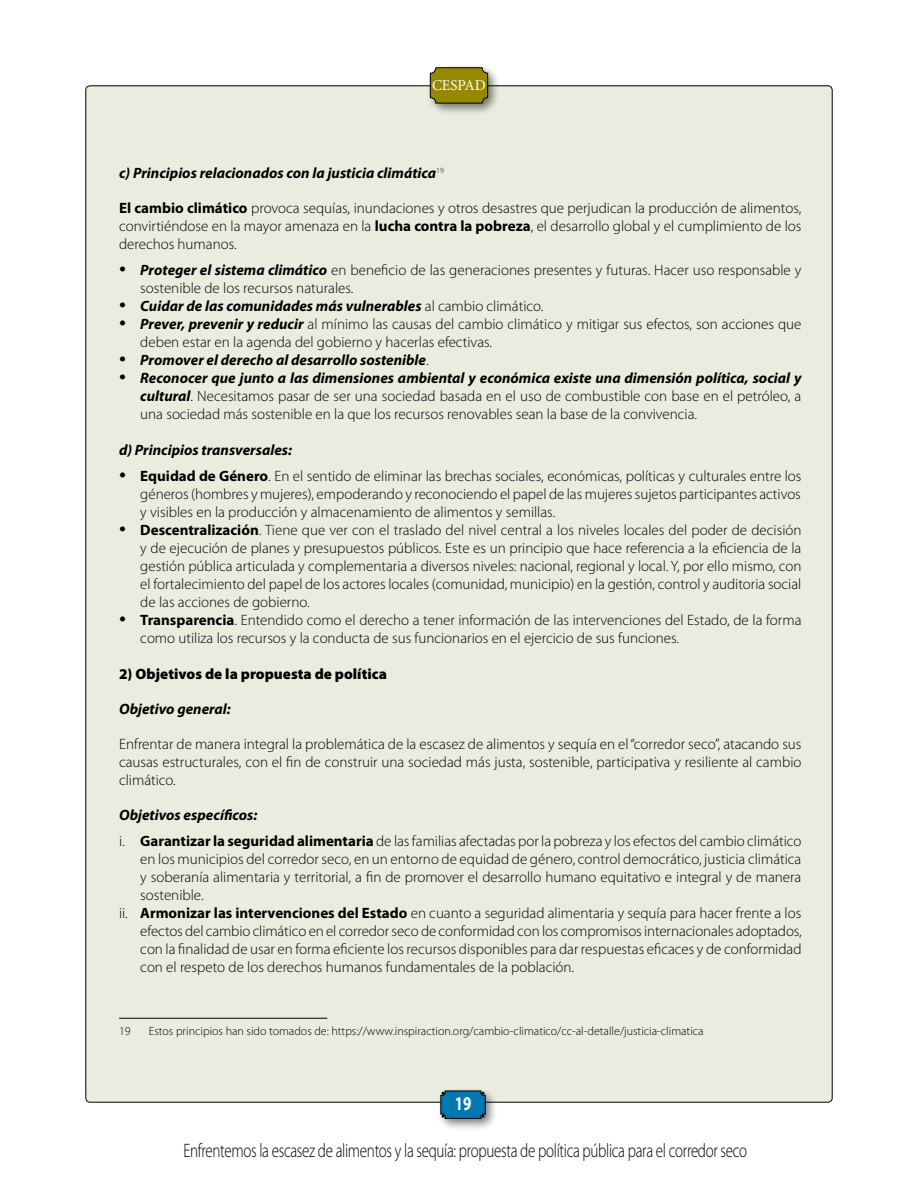
<style>
.page{position:relative;width:918px;height:1188px;background:#fff}
.page>*{position:absolute;margin:0;border:0;box-sizing:border-box;transform-origin:0 0}
.t1{font:300 19.5px "Myriad Pro";letter-spacing:-.02em;color:#000;scale:.77 1}
.t2{font:700 19.5px "Myriad Pro";color:#fff;scale:.77 1}
.t3{font:300 15px/18px "Myriad Pro";color:#000;text-align:justify}
.t4{font:italic 700 15px "Myriad Pro";color:#000}
.t5{font:900 15px "Myriad Pro";color:#000}
.t6{font:15px "Minion Pro";color:#fff}
.t7{font:300 12px "Myriad Pro";color:#000}
.s1{font-weight:700}
.s2{font-family:"Adobe Garamond Pro";font-weight:400;font-size:18px}
.s3{font-weight:700;font-style:italic}
.s4{font-family:"Adobe Garamond Pro";font-weight:400;font-style:normal;font-size:18px}
.s5{font-weight:300;font-style:normal}
</style>
<div class="page">
<div style="left:86px;top:86px;width:746px;height:1016px;background:#e9eddf;border-radius:4px"></div>
<div style="left:437px;top:1087px;width:61px;height:44px;background:#000;opacity:.5"></div>
<svg style="left:440px;top:1091px;width:46px;height:28px"></svg>
<div style="left:426px;top:63px;width:74px;height:53px;background:#000;opacity:.5"></div>
<div style="left:430px;top:68px;width:58px;height:35px;background:#968900;border-radius:5px"></div>
<div style="left:430px;top:67px;width:58px;height:36px;border:1px solid #000;border-radius:5px"></div>
<hr style="left:119px;top:1018px;width:208px;height:1px;background:#000">
<p class="t6" style="left:432px;top:76px;width:55px">CESPAD</p>
<p class="t4" style="left:119px;top:163px;width:326px">c) Principios relacionados con la justicia climática<sup>19</sup></p>
<p class="t3" style="left:119px;top:199px;width:684px"><span class="s1">El cambio climático</span> provoca sequías, inundaciones y otros desastres que perjudican la producción de alimentos, convirtiéndose en la mayor amenaza en la <span class="s1">lucha contra la pobreza</span>, el desarrollo global y el cumplimiento de los derechos humanos.</p>
<p class="t3" style="left:140px;top:261px;width:663px;text-indent:-21px"><span class="s2">•</span> <span class="s3">Proteger el sistema climático</span> en beneficio de las generaciones presentes y futuras. Hacer uso responsable y sostenible de los recursos naturales.</p>
<p class="t4" style="left:119px;top:296px;width:426px"><span class="s4">•</span> Cuidar de las comunidades más vulnerables <span class="s5">al cambio climático.</span></p>
<p class="t3" style="left:140px;top:315px;width:663px;text-indent:-21px"><span class="s2">•</span> <span class="s3">Prever, prevenir y reducir</span> al mínimo las causas del cambio climático y mitigar sus efectos, son acciones que deben estar en la agenda del gobierno y hacerlas efectivas.</p>
<p class="t4" style="left:119px;top:350px;width:311px"><span class="s4">•</span> Promover el derecho al desarrollo sostenible<span class="s5">.</span></p>
<p class="t3" style="left:140px;top:369px;width:663px;text-indent:-21px"><span class="s2">•</span> <span class="s3">Reconocer que junto a las dimensiones ambiental y económica existe una dimensión política, social y cultural</span>. Necesitamos pasar de ser una sociedad basada en el uso de combustible con base en el petróleo, a una sociedad más sostenible en la que los recursos renovables sean la base de la convivencia.</p>
<p class="t4" style="left:119px;top:440px;width:174px">d) Principios transversales:</p>
<p class="t3" style="left:140px;top:467px;width:663px;text-indent:-21px"><span class="s2">•</span> <span class="s1">Equidad de Género</span>. En el sentido de eliminar las brechas sociales, económicas, políticas y culturales entre los géneros (hombres y mujeres), empoderando y reconociendo el papel de las mujeres sujetos participantes activos y visibles en la producción y almacenamiento de alimentos y semillas.</p>
<p class="t3" style="left:140px;top:521px;width:663px;text-indent:-21px"><span class="s2">•</span> <span class="s1">Descentralización</span>. Tiene que ver con el traslado del nivel central a los niveles locales del poder de decisión y de ejecución de planes y presupuestos públicos. Este es un principio que hace referencia a la eficiencia de la gestión pública articulada y complementaria a diversos niveles: nacional, regional y local. Y, por ello mismo, con el fortalecimiento del papel de los actores locales (comunidad, municipio) en la gestión, control y auditoria social de las acciones de gobierno.</p>
<p class="t3" style="left:140px;top:611px;width:663px;text-indent:-21px"><span class="s2">•</span> <span class="s1">Transparencia</span>. Entendido como el derecho a tener información de las intervenciones del Estado, de la forma como utiliza los recursos y la conducta de sus funcionarios en el ejercicio de sus funciones.</p>
<p class="t5" style="left:119px;top:665px;width:269px">2) Objetivos de la propuesta de política</p>
<p class="t4" style="left:119px;top:699px;width:113px">Objetivo general:</p>
<p class="t3" style="left:119px;top:735px;width:684px">Enfrentar de manera integral la problemática de la escasez de alimentos y sequía en el “corredor seco”, atacando sus causas estructurales, con el fin de construir una sociedad más justa, sostenible, participativa y resiliente al cambio climático.</p>
<p class="t3" style="left:119px;top:802px;width:684px;line-height:26.5px"><span class="s3">Objetivos específicos:<br></span>i. <span class="s1">Garantizar la seguridad alimentaria</span> de las familias afectadas por la pobreza y los efectos del cambio climático</p>
<p class="t3" style="left:140px;top:850px;width:663px">en los municipios del corredor seco, en un entorno de equidad de género, control democrático, justicia climática</p>
<p class="t3" style="left:140px;top:868px;width:663px">y soberanía alimentaria y territorial, a fin de promover el desarrollo humano equitativo e integral y de manera</p>
<p class="t3" style="left:140px;top:886px;width:65px">sostenible.</p>
<p class="t3" style="left:119px;top:904px;width:684px">ii. <span class="s1">Armonizar las intervenciones del Estado</span> en cuanto a seguridad alimentaria y sequía para hacer frente a los</p>
<p class="t3" style="left:140px;top:922px;width:663px">efectos del cambio climático en el corredor seco de conformidad con los compromisos internacionales adoptados,</p>
<p class="t3" style="left:140px;top:940px;width:663px">con la finalidad de usar en forma eficiente los recursos disponibles para dar respuestas eficaces y de conformidad</p>
<p class="t3" style="left:140px;top:958px;width:435px">con el respeto de los derechos humanos fundamentales de la población.</p>
<p class="t7" style="left:119px;top:1024px;width:13px">19</p>
<p class="t7" style="left:149px;top:1024px;width:556px">Estos principios han sido tomados de: https://www.inspiraction.org/cambio-climatico/cc-al-detalle/justicia-climatica</p>
<h1 class="t2" style="left:455px;top:1091px;width:23px">19</h1>
<h1 class="t1" style="left:183px;top:1140px;width:734px">Enfrentemos la escasez de alimentos y la sequía: propuesta de política pública para el corredor seco</h1>
</div>
